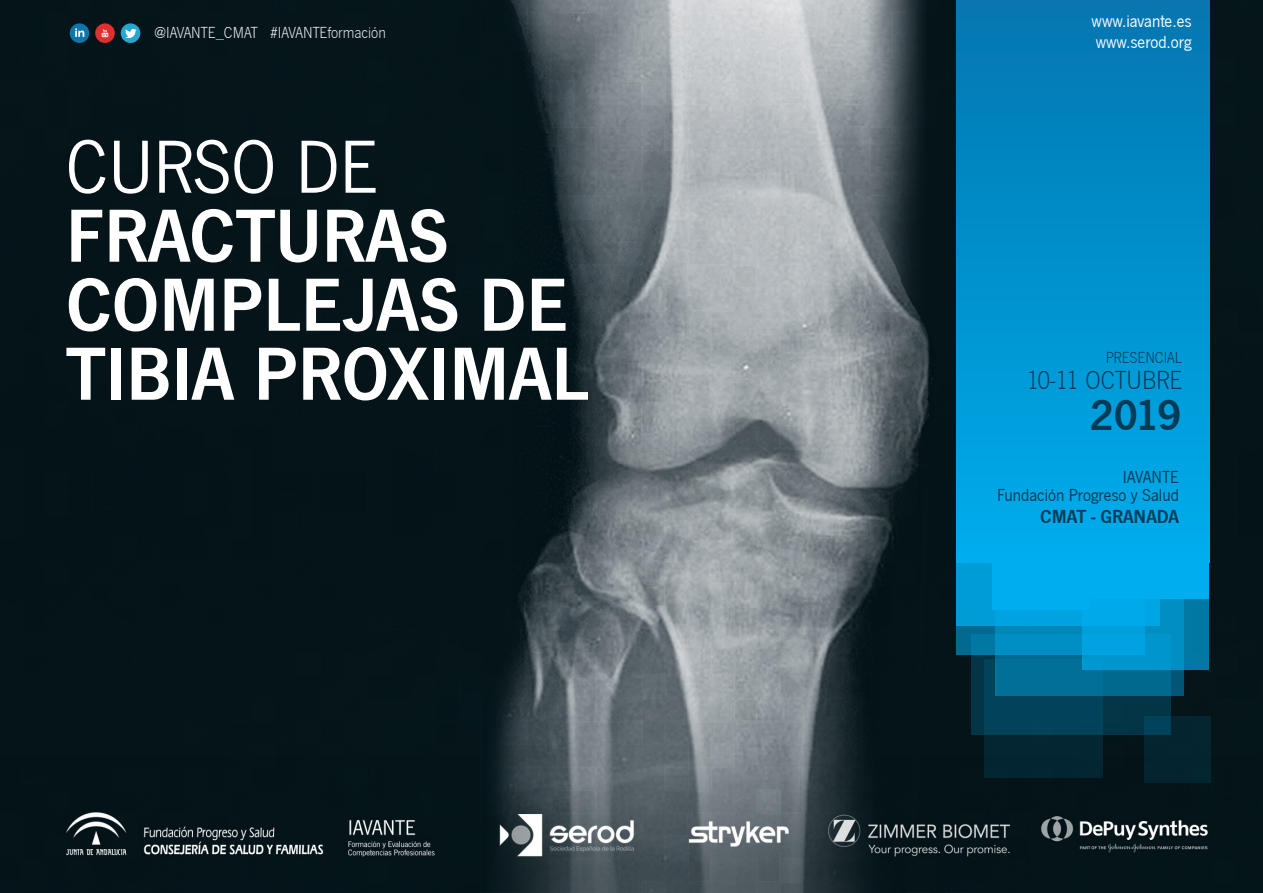
<style>
.page{position:relative;width:1263px;height:893px;background:#fff}
.page>*{position:absolute;margin:0;border:0;box-sizing:border-box;transform-origin:0 0}
.t1{font:78px "News Got T Dem";color:#fff}
.t2{font:78px "News Got T";color:#fff}
.t3{font:45px "News Got T Dem";color:#003b57}
.t4{font:27px "News Got T Lig";color:#003b57}
.t5{font:19.5px "News Got T Dem";color:#003b57}
.t6{font:18px "News Got T";color:#003b57}
.t7{font:18px "News Got T";color:#fff}
.t8{font:16.5px "News Got T Lig";color:#f2f3f4}
.t9{font:16.5px "News Got T Lig";color:#003b57}
</style>
<div class="page">
<img style="left:0;top:0;width:1263px;height:893px">
<div style="left:957px;top:0;width:252px;height:562px;background:linear-gradient(to bottom,#0376af,#00aded)"></div>
<svg style="left:957px;top:625px;width:38px;height:30px"></svg>
<svg style="left:971px;top:635px;width:199px;height:100px;background:#023e54"></svg>
<svg style="left:1144px;top:717px;width:66px;height:66px;background:#032734"></svg>
<svg style="left:985px;top:659px;width:118px;height:118px;background:#023546"></svg>
<div style="left:957px;top:559px;width:203px;height:66px;background:#009cd7"></div>
<div style="left:992px;top:559px;width:98px;height:51px;background:#00aeef"></div>
<svg style="left:995px;top:610px;width:188px;height:85px;background:#007caa"></svg>
<div style="left:994px;top:559px;width:215px;height:39px;background:#00aeef"></div>
<svg style="left:1083px;top:598px;width:126px;height:71px;background:#0096cd"></svg>
<div style="left:70px;top:23px;width:19px;height:20px;background:#0d75a8;border-radius:50%"></div>
<svg style="left:75px;top:28px;width:9px;height:9px"></svg>
<div style="left:121px;top:23px;width:19px;height:20px;background:#26a6d1;border-radius:50%"></div>
<svg style="left:125px;top:29px;width:12px;height:9px"></svg>
<svg style="left:95px;top:23px;width:20px;height:20px"></svg>
<svg style="left:102px;top:29px;width:6px;height:8px"></svg>
<p class="t8" style="left:155px;top:23px;width:233px">@IAVANTE_CMAT #IAVANTEformación</p>
<p class="t7" style="left:1092px;top:9px;width:101px">www.iavante.es</p>
<p class="t7" style="left:1096px;top:30px;width:97px">www.serod.org</p>
<p class="t2" style="left:66px;top:114px;width:313px">CURSO DE</p>
<p class="t1" style="left:66px;top:183px;width:384px">FRACTURAS</p>
<p class="t1" style="left:66px;top:252px;width:503px">COMPLEJAS DE</p>
<p class="t1" style="left:66px;top:321px;width:525px">TIBIA PROXIMAL</p>
<p class="t9" style="left:1106px;top:349px;width:78px">PRESENCIAL</p>
<p class="t4" style="left:1026px;top:365px;width:157px">10-11 OCTUBRE</p>
<p class="t3" style="left:1090px;top:385px;width:93px">2019</p>
<p class="t6" style="left:1123px;top:465px;width:58px">IAVANTE</p>
<p class="t6" style="left:997px;top:483px;width:183px">Fundación Progreso y Salud</p>
<p class="t5" style="left:1040px;top:504px;width:140px">CMAT - GRANADA</p>
</div>
